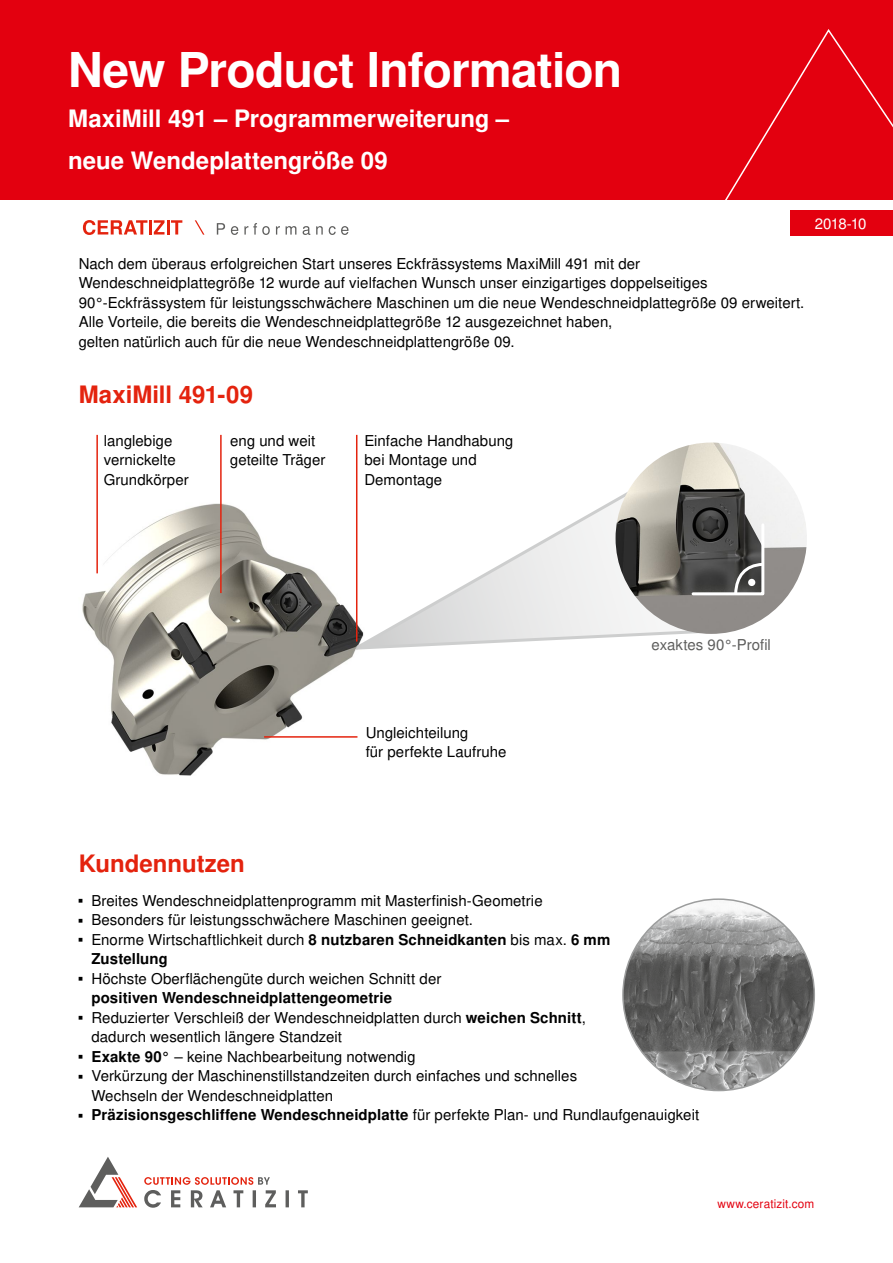
<style>
.page{position:relative;width:893px;height:1263px;background:#fff}
.page>*{position:absolute;margin:0;border:0;box-sizing:border-box;transform-origin:0 0}
.t1{font:700 48px "Nimbus Sans WNT";letter-spacing:-.02em;color:#fff}
.t2{font:700 24px/41.5px "Nimbus San L";color:#fff}
.t3{font:700 24px "Nimbus San L";color:#e4230e}
.t4{font:15px/19.5px "Nimbus San L";letter-spacing:.005em;color:#000}
.t5{font:700 15px "Nimbus San L";letter-spacing:.01em;color:#000}
.t6{font:15px "Nimbus San L";color:#5e5e5d}
.t7{font:15px "Nimbus San L";letter-spacing:-.045em;color:#fff}
.t8{font:12px "Nimbus Sans WNT";letter-spacing:.01em;color:#e3000f}
.t9{font:300 3.75px "Nimbus Sans WNT Cond";color:#000}
.s1{font-weight:700}
.s2{font-weight:400}
</style>
<div class="page">
<div style="left:0;top:0;width:893px;height:200px;background:#e3000f"></div>
<svg style="left:725px;top:29px;width:168px;height:171px"></svg>
<div style="left:790px;top:210px;width:103px;height:26px;background:#e3000f"></div>
<svg style="left:79px;top:1157px;width:58px;height:50px"></svg>
<svg style="left:144px;top:1177px;width:164px;height:31px"></svg>
<img style="left:82px;top:503px;width:276px;height:273px">
<hr style="left:220px;top:435px;width:2px;height:158px;background:#e4230e">
<hr style="left:96px;top:435px;width:2px;height:138px;background:#e4230e">
<hr style="left:356px;top:435px;width:1px;height:206px;background:#e4230e">
<svg style="left:352px;top:467px;width:371px;height:184px"></svg>
<img style="left:616px;top:442px;width:191px;height:192px;border-radius:96px">
<hr style="left:264px;top:736px;width:93px;height:2px;background:#e4230e">
<svg style="left:690px;top:522px;width:76px;height:75px;background:#5d5c5c"></svg>
<div style="left:748px;top:579px;width:7px;height:7px;background:#fff;border-radius:50%"></div>
<img style="left:623px;top:899px;width:191px;height:191px;border-radius:96px">
<svg style="left:217px;top:223px;width:8px;height:12px"></svg>
<svg style="left:231px;top:226px;width:7px;height:9px"></svg>
<svg style="left:244px;top:223px;width:26px;height:12px"></svg>
<svg style="left:276px;top:226px;width:4px;height:9px"></svg>
<svg style="left:286px;top:226px;width:10px;height:9px"></svg>
<svg style="left:303px;top:226px;width:7px;height:9px"></svg>
<svg style="left:316px;top:226px;width:7px;height:9px"></svg>
<svg style="left:329px;top:226px;width:19px;height:9px"></svg>
<svg style="left:195px;top:220px;width:9px;height:15px"></svg>
<svg style="left:83px;top:220px;width:64px;height:15px"></svg>
<hr style="left:149px;top:220px;width:3px;height:14px;background:#e4230e">
<svg style="left:154px;top:220px;width:28px;height:14px"></svg>
<h1 class="t1" style="left:68px;top:41px;width:556px">New Product Information</h1>
<h2 class="t2" style="left:68px;top:99px;width:443px">MaxiMill 491 – Programmerweiterung – neue Wendeplattengröße 09</h2>
<p class="t4" style="left:79px;top:254px;width:727px">Nach dem überaus erfolgreichen Start unseres Eckfrässystems MaxiMill 491 mit der Wendeschneidplattegröße 12 wurde auf vielfachen Wunsch unser einzigartiges doppelseitiges 90°-Eckfrässystem für leistungsschwächere Maschinen um die neue Wendeschneidplattegröße 09 erweitert.<br>Alle Vorteile, die bereits die Wendeschneidplattegröße 12 ausgezeichnet haben,<br>gelten natürlich auch für die neue Wendeschneidplattengröße 09.</p>
<p class="t7" style="left:815px;top:214px;width:53px">2018-10</p>
<h2 class="t3" style="left:79px;top:380px;width:176px">MaxiMill 491-09</h2>
<p class="t4" style="left:104px;top:431px;width:87px">langlebige vernickelte<br>Grundkörper</p>
<p class="t4" style="left:230px;top:431px;width:97px">eng und weit geteilte Träger</p>
<p class="t4" style="left:364px;top:431px;width:150px">Einfache Handhabung bei Montage und<br>Demontage</p>
<h2 class="t3" style="left:79px;top:849px;width:168px">Kundennutzen</h2>
<p class="t4" style="left:366px;top:723px;width:142px">Ungleichteilung<br>für perfekte Laufruhe</p>
<p class="t6" style="left:652px;top:636px;width:121px">exaktes 90°-Profil</p>
<p class="t9" style="left:79px;top:899px;width:5px">ĉ</p>
<p class="t4" style="left:91px;top:891px;width:453px">Breites Wendeschneidplattenprogramm mit Masterfinish-Geometrie</p>
<p class="t9" style="left:79px;top:918px;width:5px">ĉ</p>
<p class="t4" style="left:91px;top:910px;width:383px">Besonders für leistungsschwächere Maschinen geeignet.</p>
<p class="t9" style="left:79px;top:938px;width:5px">ĉ</p>
<p class="t4" style="left:91px;top:930px;width:520px">Enorme Wirtschaftlichkeit durch <span class="s1">8 nutzbaren Schneidkanten</span> bis max. <span class="s1">6 mm<br>Zustellung</span></p>
<p class="t9" style="left:79px;top:977px;width:5px">ĉ</p>
<p class="t4" style="left:91px;top:969px;width:351px">Höchste Oberflächengüte durch weichen Schnitt der</p>
<p class="t5" style="left:91px;top:989px;width:302px">positiven Wendeschneidplattengeometrie</p>
<p class="t9" style="left:79px;top:1016px;width:5px">ĉ</p>
<p class="t4" style="left:91px;top:1008px;width:496px">Reduzierter Verschleiß der Wendeschneidplatten durch <span class="s1">weichen Schnitt</span>, dadurch wesentlich längere Standzeit</p>
<p class="t9" style="left:79px;top:1055px;width:5px">ĉ</p>
<p class="t4" style="left:91px;top:1047px;width:326px"><span class="s1">Exakte 90°</span> – keine Nachbearbeitung notwendig</p>
<p class="t9" style="left:79px;top:1074px;width:5px">ĉ</p>
<p class="t4" style="left:91px;top:1066px;width:487px">Verkürzung der Maschinenstillstandzeiten durch einfaches und schnelles<br>Wechseln der Wendeschneidplatten</p>
<p class="t9" style="left:79px;top:1113px;width:5px">ĉ</p>
<p class="t5" style="left:91px;top:1106px;width:609px">Präzisionsgeschliffene Wendeschneidplatte <span class="s2">für perfekte Plan- und Rundlaufgenauigkeit</span></p>
<p class="t8" style="left:717px;top:1196px;width:98px">www.ceratizit.com</p>
</div>
